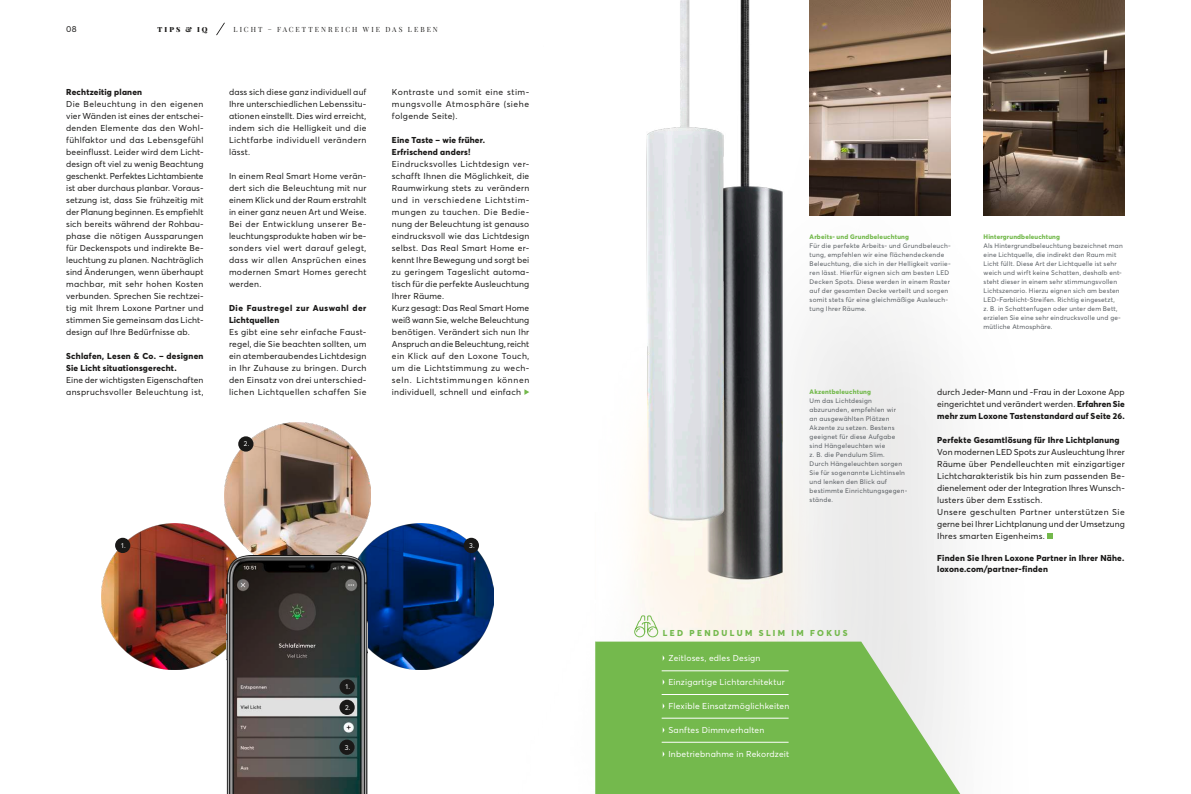
<style>
.page{position:relative;width:1191px;height:794px;background:#fff}
.page>*{position:absolute;margin:0;border:0;box-sizing:border-box;transform-origin:0 0}
.t1{font:8.5px/12px "Averta";letter-spacing:.025em;color:#1a1918;text-align:justify}
.t2{font:800 8.5px/12px "Averta";letter-spacing:.025em;color:#1a1918}
.t3{font:8.5px "Averta";letter-spacing:.02em;color:#fff}
.t4{font:800 8.5px/12px "Averta";letter-spacing:.06em;color:#1a1918}
.t5{font:800 8.5px "Averta";letter-spacing:.28em;color:#74b94d}
.t6{font:7px "Playfair Display";letter-spacing:.29em;color:#1a1918}
.t7{font:7px "Averta";color:#fff}
.t8{font:900 7px "Playfair Display";letter-spacing:.285em;color:#1a1918}
.t9{font:6.5px/9px "Averta";letter-spacing:.03em;color:#565b60}
.t10{font:800 6.5px "Averta";letter-spacing:.03em;color:#74b94d}
.s1{font-weight:800}
</style>
<div class="page">
<svg style="left:524px;top:389px;width:5px;height:6px"></svg>
<img style="left:101px;top:524px;width:125px;height:146px">
<div style="left:115px;top:538px;width:15px;height:15px;background:#1a1918;border-radius:50%"></div>
<img style="left:224px;top:422px;width:146px;height:146px">
<div style="left:238px;top:436px;width:15px;height:15px;background:#1a1918;border-radius:50%"></div>
<img style="left:348px;top:524px;width:146px;height:146px">
<div style="left:464px;top:538px;width:15px;height:15px;background:#1a1918;border-radius:50%"></div>
<img style="left:226px;top:556px;width:141px;height:238px">
<div style="left:339px;top:679px;width:16px;height:15px;background:#1a1918;border-radius:50%"></div>
<div style="left:339px;top:699px;width:16px;height:16px;background:#1a1918;border-radius:50%"></div>
<div style="left:339px;top:739px;width:15px;height:16px;background:#1a1918;border-radius:50%"></div>
<div style="left:642px;top:3px;width:405px;height:791px;background:#1a1918;opacity:.1"></div>
<svg style="left:595px;top:641px;width:365px;height:153px;background:#85c064"></svg>
<svg style="left:634px;top:615px;width:24px;height:23px"></svg>
<svg style="left:662px;top:655px;width:2px;height:6px"></svg>
<svg style="left:662px;top:679px;width:2px;height:6px"></svg>
<svg style="left:662px;top:703px;width:2px;height:6px"></svg>
<svg style="left:662px;top:727px;width:2px;height:6px"></svg>
<svg style="left:662px;top:751px;width:2px;height:6px"></svg>
<svg style="left:1047px;top:533px;width:6px;height:6px"></svg>
<img style="left:809px;top:0;width:141px;height:216px">
<img style="left:983px;top:0;width:141px;height:216px">
<hr style="left:661px;top:670px;width:127px;height:1px;background:#fff">
<hr style="left:661px;top:694px;width:127px;height:1px;background:#fff">
<hr style="left:661px;top:718px;width:127px;height:1px;background:#fff">
<hr style="left:661px;top:742px;width:127px;height:1px;background:#fff">
<svg style="left:216px;top:22px;width:9px;height:14px"></svg>
<p class="t1" style="left:66px;top:23px;width:12px">08</p>
<p class="t8" style="left:158px;top:24px;width:51px">TIPS &amp; IQ</p>
<p class="t6" style="left:233px;top:25px;width:206px">LICHT – FACETTENREICH WIE DAS LEBEN</p>
<p class="t2" style="left:66px;top:86px;width:77px">Rechtzeitig planen</p>
<p class="t1" style="left:66px;top:98px;width:139px">Die Beleuchtung in den eigenen vier Wänden ist eines der entschei&shy;denden Elemente das den Wohl&shy;fühlfaktor und das Lebensgefühl beeinflusst. Leider wird dem Licht&shy;design oft viel zu wenig Beachtung geschenkt. Perfektes Lichtambiente ist aber durchaus planbar. Voraus&shy;setzung ist, dass Sie frühzeitig mit der Planung beginnen. Es empfiehlt sich bereits während der Rohbau&shy;phase die nötigen Aussparungen für Deckenspots und indirekte Be&shy;leuchtung zu planen. Nachträglich sind Änderungen, wenn überhaupt machbar, mit sehr hohen Kosten verbunden. Sprechen Sie rechtzei&shy;tig mit Ihrem Loxone Partner und stimmen Sie gemeinsam das Licht&shy;design auf Ihre Bedürfnisse ab.</p>
<p class="t2" style="left:66px;top:350px;width:139px">Schlafen, Lesen &amp; Co. – designen<br>Sie Licht situationsgerecht.</p>
<p class="t1" style="left:66px;top:374px;width:139px">Eine der wichtigsten Eigenschaften anspruchsvoller Beleuchtung ist,</p>
<p class="t1" style="left:229px;top:86px;width:139px">dass sich diese ganz individuell auf Ihre unterschiedlichen Lebenssitu&shy;ationen einstellt. Dies wird erreicht, indem sich die Helligkeit und die Lichtfarbe individuell verändern lässt.</p>
<p class="t1" style="left:229px;top:170px;width:139px">In einem Real Smart Home verän&shy;dert sich die Beleuchtung mit nur einem Klick und der Raum erstrahlt in einer ganz neuen Art und Weise.<br>Bei der Entwicklung unserer Be&shy;leuchtungsprodukte haben wir be&shy;sonders viel wert darauf gelegt, dass wir allen Ansprüchen eines modernen Smart Homes gerecht werden.</p>
<p class="t4" style="left:229px;top:302px;width:139px">Die Faustregel zur Auswahl der<br>Lichtquellen</p>
<p class="t1" style="left:229px;top:326px;width:139px">Es gibt eine sehr einfache Faust&shy;regel, die Sie beachten sollten, um ein atemberaubendes Lichtdesign in Ihr Zuhause zu bringen. Durch den Einsatz von drei unterschied&shy;lichen Lichtquellen schaffen Sie</p>
<p class="t7" style="left:244px;top:439px;width:7px">2.</p>
<p class="t1" style="left:392px;top:86px;width:139px">Kontraste und somit eine stim&shy;mungsvolle Atmosphäre (siehe folgende Seite).</p>
<p class="t2" style="left:392px;top:134px;width:94px">Eine Taste – wie früher.<br>Erfrischend anders!</p>
<p class="t1" style="left:392px;top:158px;width:139px;text-align:left">Eindrucksvolles Lichtdesign ver&shy;schafft Ihnen die Möglichkeit, die<br>Raumwirkung stets zu verändern und in verschiedene Lichtstim&shy;mungen zu tauchen. Die Bedie&shy;nung der Beleuchtung ist genauso eindrucksvoll wie das Lichtdesign selbst. Das Real Smart Home er&shy;kennt Ihre Bewegung und sorgt bei zu geringem Tageslicht automa&shy;tisch für die perfekte Ausleuchtung<br>Ihrer Räume.<br>Kurz gesagt: Das Real Smart Home weiß wann Sie, welche Beleuchtung benötigen. Verändert sich nun Ihr<br>Anspruch an die Beleuchtung, reicht ein Klick auf den Loxone Touch, um die Lichtstimmung zu wech&shy;seln. Lichtstimmungen können individuell, schnell und einfach</p>
<p class="t7" style="left:121px;top:541px;width:6px">1.</p>
<p class="t7" style="left:469px;top:541px;width:7px">3.</p>
<p class="t7" style="left:345px;top:682px;width:6px">1.</p>
<p class="t7" style="left:345px;top:703px;width:7px">2.</p>
<p class="t7" style="left:345px;top:743px;width:7px">3.</p>
<p class="t10" style="left:809px;top:232px;width:101px">Arbeits- und Grundbeleuchtung</p>
<p class="t9" style="left:809px;top:241px;width:143px">Für die perfekte Arbeits- und Grundbeleuch&shy;tung, empfehlen wir eine flächendeckende Beleuchtung, die sich in der Helligkeit variie&shy;ren lässt. Hierfür eignen sich am besten LED Decken Spots. Diese werden in einem Raster auf der gesamten Decke verteilt und sorgen somit stets für eine gleichmäßige Ausleuch&shy;tung Ihrer Räume.</p>
<p class="t10" style="left:983px;top:232px;width:78px">Hintergrundbeleuchtung</p>
<p class="t9" style="left:983px;top:241px;width:141px">Als Hintergrundbeleuchtung bezeichnet man eine Lichtquelle, die indirekt den Raum mit Licht füllt. Diese Art der Lichtquelle ist sehr weich und wirft keine Schatten, deshalb ent&shy;steht dieser in einem sehr stimmungsvollen Lichtszenario. Hierzu eignen sich am besten LED-Farblicht-Streifen. Richtig eingesetzt,<br>z. B. in Schattenfugen oder unter dem Bett, erzielen Sie eine sehr eindrucksvolle und ge&shy;mütliche Atmosphäre.</p>
<p class="t10" style="left:809px;top:387px;width:63px">Akzentbeleuchtung</p>
<p class="t9" style="left:809px;top:396px;width:99px">Um das Lichtdesign abzurunden, empfehlen wir<br>an ausgewählten Plätzen<br>Akzente zu setzen. Bestens geeignet für diese Aufgabe sind Hängeleuchten wie<br>z. B. die Pendulum Slim.<br>Durch Hängeleuchten sorgen<br>Sie für sogenannte Lichtinseln und lenken den Blick auf bestimmte Einrichtungsgegen&shy;stände.</p>
<p class="t5" style="left:663px;top:627px;width:186px">LED PENDULUM SLIM IM FOKUS</p>
<p class="t3" style="left:668px;top:652px;width:94px">Zeitloses, edles Design</p>
<p class="t3" style="left:668px;top:676px;width:118px">Einzigartige Lichtarchitektur</p>
<p class="t3" style="left:668px;top:700px;width:122px">Flexible Einsatzmöglichkeiten</p>
<p class="t3" style="left:668px;top:724px;width:98px">Sanftes Dimmverhalten</p>
<p class="t3" style="left:668px;top:748px;width:122px">Inbetriebnahme in Rekordzeit</p>
<p class="t1" style="left:937px;top:386px;width:189px">durch Jeder-Mann und -Frau in der Loxone App eingerichtet und verändert werden. <span class="s1">Erfahren Sie mehr zum Loxone Tastenstandard auf Seite 26.</span></p>
<p class="t2" style="left:937px;top:434px;width:184px">Perfekte Gesamtlösung für Ihre Lichtplanung</p>
<p class="t1" style="left:937px;top:446px;width:189px;text-align:left">Von modernen LED Spots zur Ausleuchtung Ihrer Räume über Pendelleuchten mit einzigartiger Lichtcharakteristik bis hin zum passenden Be&shy;dienelement oder der Integration Ihres Wunsch&shy;lusters über dem Esstisch.<br>Unsere geschulten Partner unterstützen Sie gerne bei Ihrer Lichtplanung und der Umsetzung Ihres smarten Eigenheims.</p>
<p class="t2" style="left:937px;top:553px;width:189px;line-height:10.2px">Finden Sie Ihren Loxone Partner in Ihrer Nähe. loxone.com/partner-finden</p>
</div>
